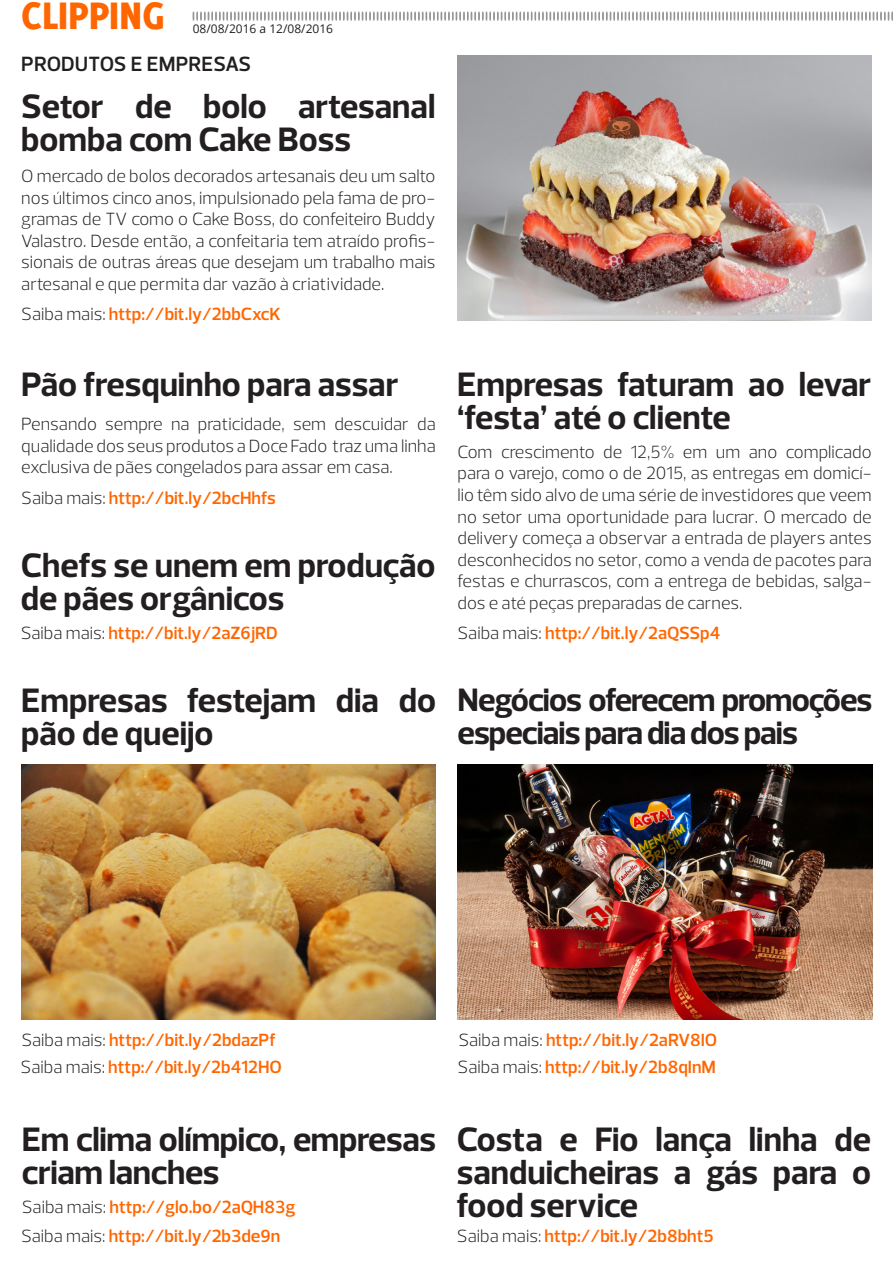
<style>
.page{position:relative;width:893px;height:1263px;background:#fff}
.page>*{position:absolute;margin:0;border:0;box-sizing:border-box;transform-origin:0 0}
.t1{font:800 42px "Delicious";color:#f60}
.t2{font:700 34.5px/33px "Prelo";color:#231f20}
.t3{font:700 33px/33px "Prelo";letter-spacing:-.03em;color:#231f20}
.t4{font:600 21px "Prelo";letter-spacing:.005em;color:#231f20}
.t5{font:300 18px/21.6px "Prelo";color:#231f20;text-align:justify}
.t6{font:600 18px "Prelo";color:#f60}
.t7{font:12px "Open Sans";color:#231f20}
.s1{font-weight:300;color:#231f20}
</style>
<div class="page">
<svg style="left:193px;top:12px;width:700px;height:9px"></svg>
<img style="left:457px;top:55px;width:415px;height:265px">
<img style="left:21px;top:764px;width:415px;height:255px">
<img style="left:458px;top:765px;width:414px;height:254px">
<h1 class="t1" style="left:21px;top:-9px;width:145px">CLIPPING</h1>
<p class="t7" style="left:193px;top:20px;width:142px">08/08/2016 a 12/08/2016</p>
<p class="t4" style="left:21px;top:51px;width:231px">PRODUTOS E EMPRESAS</p>
<p class="t2" style="left:21px;top:90px;width:416px">Setor de bolo artesanal bomba com Cake Boss</p>
<p class="t5" style="left:21px;top:165px;width:416px">O mercado de bolos decorados artesanais deu um salto nos últimos cinco anos, impulsionado pela fama de pro&shy;gramas de TV como o Cake Boss, do confeiteiro Buddy Valastro. Desde então, a confeitaria tem atraído profis&shy;sionais de outras áreas que desejam um trabalho mais artesanal e que permita dar vazão à criatividade.</p>
<p class="t6" style="left:21px;top:303px;width:261px"><span class="s1">Saiba mais:</span> http://bit.ly/2bbCxcK</p>
<p class="t2" style="left:21px;top:368px;width:379px">Pão fresquinho para assar</p>
<p class="t5" style="left:21px;top:413px;width:416px">Pensando sempre na praticidade, sem descuidar da qualidade dos seus produtos a Doce Fado traz uma linha exclusiva de pães congelados para assar em casa.</p>
<p class="t6" style="left:21px;top:486px;width:256px"><span class="s1">Saiba mais:</span> http://bit.ly/2bcHhfs</p>
<p class="t2" style="left:21px;top:549px;width:416px">Chefs se unem em produção de pães orgânicos</p>
<p class="t6" style="left:21px;top:622px;width:259px"><span class="s1">Saiba mais:</span> http://bit.ly/2aZ6jRD</p>
<p class="t2" style="left:21px;top:684px;width:416px">Empresas festejam dia do pão de queijo</p>
<p class="t2" style="left:457px;top:368px;width:416px">Empresas faturam ao levar ‘festa’ até o cliente</p>
<p class="t5" style="left:457px;top:441px;width:416px">Com crescimento de 12,5% em um ano complicado para o varejo, como o de 2015, as entregas em domicí&shy;lio têm sido alvo de uma série de investidores que veem no setor uma oportunidade para lucrar. O mercado de delivery começa a observar a entrada de players antes desconhecidos no setor, como a venda de pacotes para festas e churrascos, com a entrega de bebidas, salga&shy;dos e até peças preparadas de carnes.</p>
<p class="t6" style="left:457px;top:622px;width:264px"><span class="s1">Saiba mais:</span> http://bit.ly/2aQSSp4</p>
<p class="t3" style="left:458px;top:683px;width:416px">Negócios oferecem promoções especiais para dia dos pais</p>
<p class="t6" style="left:21px;top:1029px;width:256px"><span class="s1">Saiba mais:</span> http://bit.ly/2bdazPf</p>
<p class="t6" style="left:21px;top:1056px;width:263px"><span class="s1">Saiba mais:</span> http://bit.ly/2b412HO</p>
<p class="t2" style="left:22px;top:1123px;width:416px">Em clima olímpico, empresas criam lanches</p>
<p class="t6" style="left:22px;top:1196px;width:275px"><span class="s1">Saiba mais:</span> http://glo.bo/2aQH83g</p>
<p class="t6" style="left:21px;top:1224px;width:261px"><span class="s1">Saiba mais:</span> http://bit.ly/2b3de9n</p>
<p class="t6" style="left:458px;top:1029px;width:260px"><span class="s1">Saiba mais:</span> http://bit.ly/2aRV8IO</p>
<p class="t6" style="left:458px;top:1056px;width:260px"><span class="s1">Saiba mais:</span> http://bit.ly/2b8qInM</p>
<p class="t2" style="left:457px;top:1123px;width:416px;text-align:justify">Costa e Fio lança linha de sanduicheiras a gás para o food service</p>
<p class="t6" style="left:457px;top:1224px;width:258px"><span class="s1">Saiba mais:</span> http://bit.ly/2b8bht5</p>
</div>
